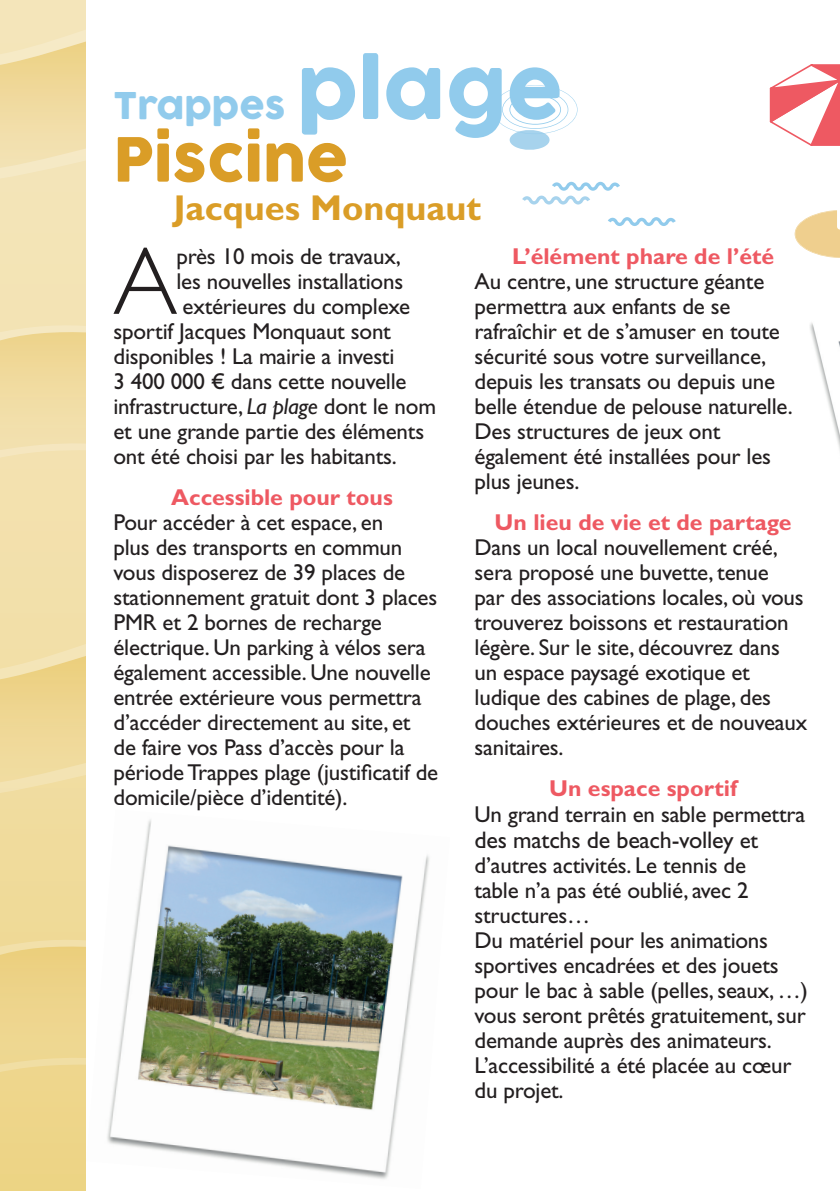
<style>
.page{position:relative;width:840px;height:1191px;background:#fff}
.page>*{position:absolute;margin:0;border:0;box-sizing:border-box;transform-origin:0 0}
.t1{font:300 96.4px "Gill Sans Std";color:#231f20}
.t2{font:80px "COCOGOOSE";color:#91cbec}
.t3{font:60px "COCOGOOSE";color:#da9d27}
.t4{font:700 36px "Gill Sans Std";color:#da9d27}
.t5{font:36px "COCOGOOSE";color:#91cbec}
.t6{font:24px "Gill Sans Std";letter-spacing:-.01em;color:#231f20}
.t7{font:23px/25px "Gill Sans Std";letter-spacing:-.01em;color:#231f20}
.t8{font:700 23px "Gill Sans Std";color:#ee5962}
.s1{font-style:italic}
.s2{font-size:23px}
</style>
<div class="page">
<img style="left:107px;top:819px;width:322px;height:360px">
<svg style="left:0;top:0;width:85px;height:1191px;background:#f0dda2"></svg>
<svg style="left:0;top:12px;width:85px;height:202px;background:#f1dfad"></svg>
<svg style="left:0;top:282px;width:85px;height:203px;background:#f1dea9"></svg>
<svg style="left:0;top:626px;width:85px;height:202px;background:#efda9c"></svg>
<svg style="left:0;top:896px;width:85px;height:203px;background:#edd68f"></svg>
<img style="left:810px;top:323px;width:29px;height:123px">
<svg style="left:493px;top:85px;width:84px;height:65px"></svg>
<svg style="left:769px;top:64px;width:71px;height:194px"></svg>
<svg style="left:522px;top:182px;width:97px;height:23px"></svg>
<svg style="left:608px;top:217px;width:67px;height:9px"></svg>
<h2 class="t2" style="left:297px;top:30px;width:267px">plage</h2>
<h3 class="t5" style="left:113px;top:79px;width:174px">Trappes</h3>
<h3 class="t3" style="left:113px;top:115px;width:236px">Piscine</h3>
<h3 class="t4" style="left:173px;top:186px;width:309px">Jacques Monquaut</h3>
<h1 class="t1" style="left:113px;top:227px;width:66px">A</h1>
<p class="t7" style="left:176px;top:244px;width:226px">près 10 mois de travaux,</p>
<p class="t7" style="left:176px;top:269px;width:228px">les nouvelles installations</p>
<p class="t7" style="left:182px;top:294px;width:229px">extérieures du complexe</p>
<p class="t7" style="left:113px;top:319px;width:279px">sportif Jacques Monquaut sont</p>
<p class="t7" style="left:113px;top:344px;width:282px">disponibles ! La mairie a investi</p>
<p class="t7" style="left:113px;top:369px;width:294px">3 400 000 € dans cette nouvelle</p>
<p class="t7" style="left:113px;top:394px;width:324px">infrastructure, <span class="s1">La plage</span> dont le nom</p>
<p class="t7" style="left:113px;top:419px;width:312px">et une grande partie des éléments</p>
<p class="t7" style="left:113px;top:444px;width:285px">ont été choisi par les habitants.</p>
<p class="t8" style="left:171px;top:483px;width:223px">Accessible pour tous</p>
<p class="t7" style="left:113px;top:510px;width:326px">Pour accéder à cet espace, en<br>plus des transports en commun vous disposerez de 39 places de stationnement gratuit dont 3 places<br>PMR et 2 bornes de recharge électrique. Un parking à vélos sera également accessible. Une nouvelle entrée extérieure vous permettra d’accéder directement au site, et de faire vos Pass d’accès pour la période Trappes plage (justificatif de domicile/pièce d’identité).</p>
<p class="t8" style="left:512px;top:242px;width:263px">L’élément phare de l’été</p>
<p class="t7" style="left:474px;top:269px;width:319px">Au centre, une structure géante permettra aux enfants de se rafraîchir et de s’amuser en toute sécurité sous votre surveillance, depuis les transats ou depuis une belle étendue de pelouse naturelle.<br>Des structures de jeux ont également été installées pour les plus jeunes.</p>
<p class="t8" style="left:494px;top:508px;width:298px">Un lieu de vie et de partage</p>
<p class="t7" style="left:474px;top:535px;width:334px">Dans un local nouvellement créé, sera proposé une buvette, tenue<br>par des associations locales, où vous trouverez boissons et restauration légère. Sur le site, découvrez dans un espace paysagé exotique et ludique des cabines de plage, des douches extérieures et de nouveaux sanitaires.</p>
<p class="t8" style="left:549px;top:774px;width:189px">Un espace sportif</p>
<p class="t7" style="left:474px;top:802px;width:332px">Un grand terrain en sable permettra</p>
<p class="t6" style="left:474px;top:826px;width:285px">des matchs de beach-volley <span class="s2">et</span></p>
<p class="t7" style="left:474px;top:853px;width:335px">d’autres activités. Le tennis de<br>table n’a pas été oublié, avec 2 structures…<br>Du matériel pour les animations sportives encadrées et des jouets pour le bac à sable (pelles, seaux, …) vous seront prêtés gratuitement, sur demande auprès des animateurs.<br>L’accessibilité a été placée au cœur du projet.</p>
</div>
